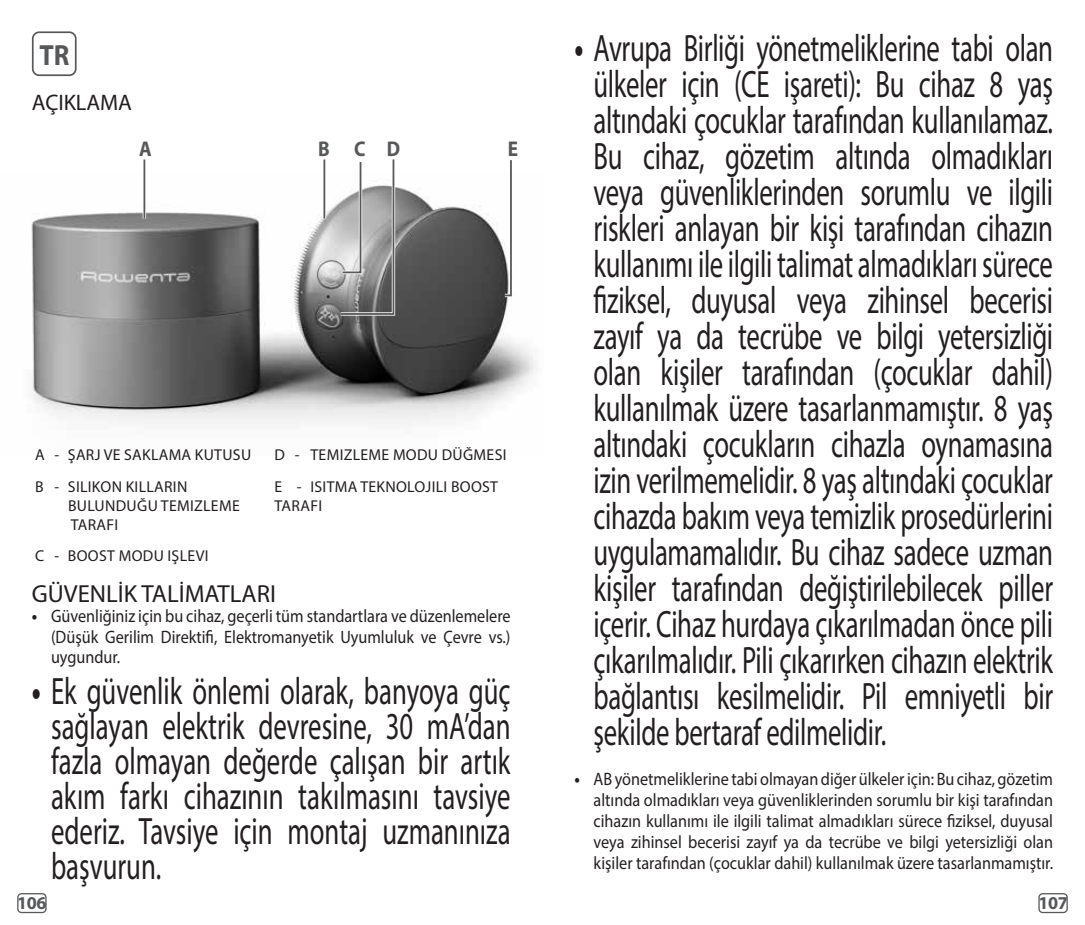
<style>
.page{position:relative;width:1085px;height:925px;background:#fff}
.page>*{position:absolute;margin:0;border:0;box-sizing:border-box;transform-origin:0 0}
.t1{font:38.25px/36px "Myriad Pro";letter-spacing:-.01em;color:#231f20;text-align:justify;scale:.7 1}
.t2{font:700 29.25px "Myriad Pro";color:#57585a;scale:.9 1}
.t3{font:24.75px "Myriad Pro";color:#231f20}
.t4{font:22.5px "Myriad Pro";color:#231f20}
.t5{font:700 21.38px "Myriad Pro";color:#57585a;scale:.9 1}
.t6{font:700 18.22px "Myriad Pro";letter-spacing:-.025em;color:#57585a}
.t7{font:18px/20.9px "Myriad Pro";color:#231f20;text-align:justify;scale:.9 1}
.t8{font:15.75px/31.7px "Myriad Pro";letter-spacing:.02em;color:#231f20}
.s1{font-weight:700}
</style>
<div class="page">
<div style="left:17px;top:893px;width:30px;height:20px;border:1px solid #57585a;border-radius:4px"></div>
<div style="left:1038px;top:893px;width:29px;height:20px;border:1px solid #57585a;border-radius:4px"></div>
<div style="left:32px;top:31px;width:45px;height:45px;border:2px solid #57585a;border-radius:6px"></div>
<img style="left:31px;top:187px;width:505px;height:238px">
<hr style="left:143px;top:159px;width:3px;height:59px;background:#fff">
<svg style="left:322px;top:159px;width:4px;height:59px"></svg>
<hr style="left:143px;top:159px;width:2px;height:59px;background:#57585a">
<hr style="left:323px;top:159px;width:2px;height:59px;background:#57585a">
<svg style="left:337px;top:159px;width:60px;height:158px"></svg>
<svg style="left:501px;top:160px;width:13px;height:139px"></svg>
<p class="t2" style="left:39px;top:36px;width:35px">TR</p>
<p class="t4" style="left:32px;top:89px;width:101px">AÇIKLAMA</p>
<p class="t5" style="left:139px;top:135px;width:16px">A</p>
<p class="t5" style="left:318px;top:135px;width:93px">BCD</p>
<p class="t5" style="left:508px;top:135px;width:13px">E</p>
<p class="t8" style="left:35px;top:439px;width:217px">A - ŞARJ VE SAKLAMA KUTUSU<br>B - SILIKON KILLARIN</p>
<p class="t8" style="left:68px;top:496px;width:173px;line-height:18.9px">BULUNDUĞU TEMIZLEME<br>TARAFI</p>
<p class="t8" style="left:35px;top:540px;width:175px">C - BOOST MODU IŞLEVI</p>
<p class="t8" style="left:274px;top:439px;width:233px">D - TEMIZLEME MODU DÜĞMESI<br>E - ISITMA TEKNOLOJILI BOOST</p>
<p class="t8" style="left:274px;top:489px;width:49px">TARAFI</p>
<p class="t3" style="left:32px;top:578px;width:245px">GÜVENLİK TALİMATLARI</p>
<p class="t7" style="left:51px;top:606px;width:512px;line-height:20.2px;text-indent:-19px"><span class="s1">•</span> Güvenliğiniz için bu cihaz, geçerli tüm standartlara ve düzenlemelere (Düşük Gerilim Direktifi, Elektromanyetik Uyumluluk ve Çevre vs.) uygundur.</p>
<p class="t1" style="left:51px;top:673px;width:658px;line-height:34.9px;text-indent:-19px"><span class="s1">•</span> Ek güvenlik önlemi olarak, banyoya güç sağlayan elektrik devresine, 30 mA’dan fazla olmayan değerde çalışan bir artık akım farkı cihazının takılmasını tavsiye ederiz. Tavsiye için montaj uzmanınıza başvurun.</p>
<p class="t1" style="left:593px;top:29px;width:658px;text-indent:-19px"><span class="s1">•</span> Avrupa Birliği yönetmeliklerine tabi olan ülkeler için (CE işareti): Bu cihaz 8 yaş altındaki çocuklar tarafından kullanılamaz.<br>Bu cihaz, gözetim altında olmadıkları veya güvenliklerinden sorumlu ve ilgili riskleri anlayan bir kişi tarafından cihazın kullanımı ile ilgili talimat almadıkları sürece fiziksel, duyusal veya zihinsel becerisi zayıf ya da tecrübe ve bilgi yetersizliği olan kişiler tarafından (çocuklar dahil) kullanılmak üzere tasarlanmamıştır. 8 yaş altındaki çocukların cihazla oynamasına izin verilmemelidir. 8 yaş altındaki çocuklar cihazda bakım veya temizlik prosedürlerini uygulamamalıdır. Bu cihaz sadece uzman kişiler tarafından değiştirilebilecek piller içerir. Cihaz hurdaya çıkarılmadan önce pili çıkarılmalıdır. Pili çıkarırken cihazın elektrik bağlantısı kesilmelidir. Pil emniyetli bir şekilde bertaraf edilmelidir.</p>
<p class="t7" style="left:593px;top:768px;width:512px;text-indent:-19px"><span class="s1">•</span> AB yönetmeliklerine tabi olmayan diğer ülkeler için: Bu cihaz, gözetim altında olmadıkları veya güvenliklerinden sorumlu bir kişi tarafından cihazın kullanımı ile ilgili talimat almadıkları sürece fiziksel, duyusal veya zihinsel becerisi zayıf ya da tecrübe ve bilgi yetersizliği olan kişiler tarafından (çocuklar dahil) kullanılmak üzere tasarlanmamıştır.</p>
<p class="t6" style="left:17px;top:891px;width:31px">106</p>
<p class="t6" style="left:1038px;top:891px;width:31px">107</p>
</div>
